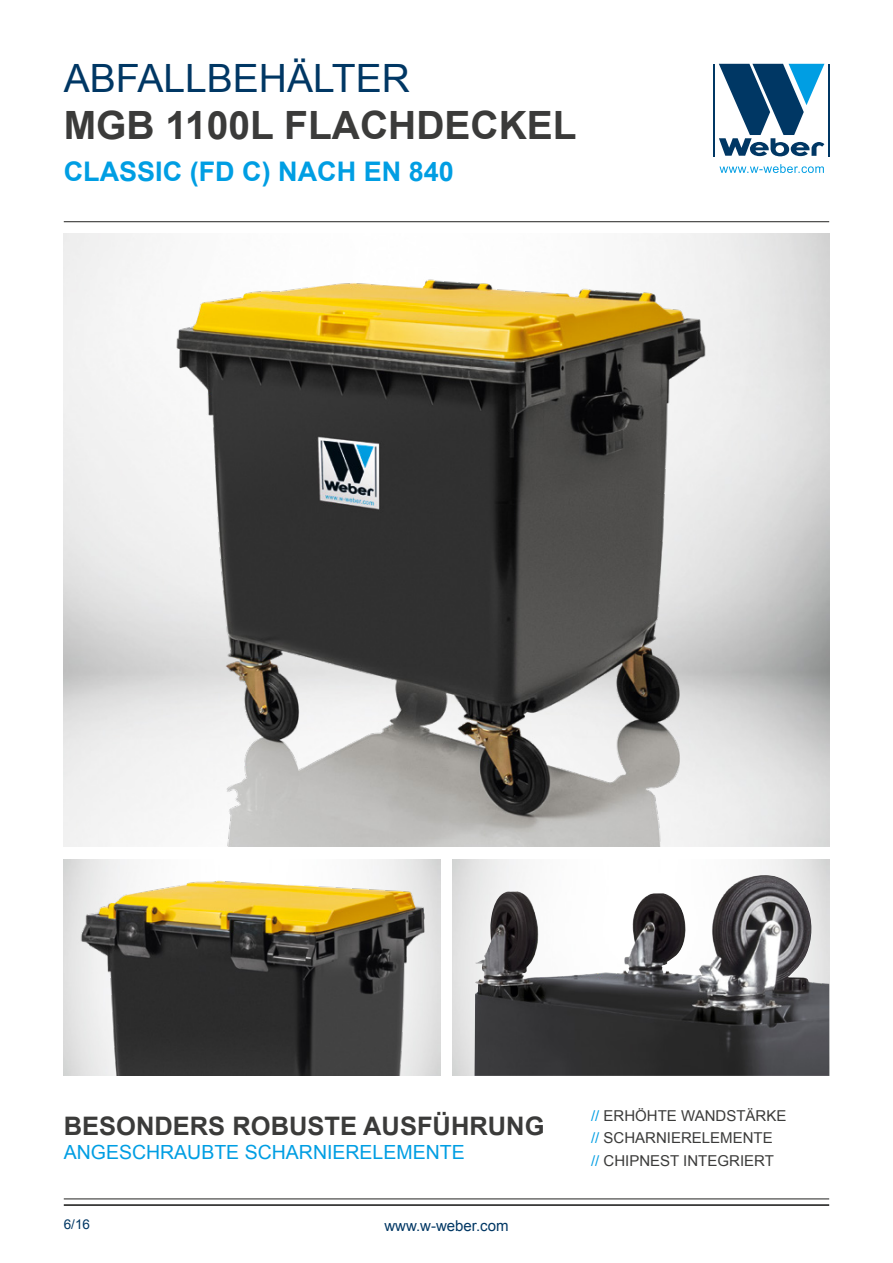
<style>
.page{position:relative;width:893px;height:1263px;background:#fff}
.page>*{position:absolute;margin:0;border:0;box-sizing:border-box;transform-origin:0 0}
.t1{font:700 39px "Arial";color:#3b3b3a}
.t2{font:39px "Arial";color:#003764}
.t3{font:700 27px "Arial";color:#009ee3}
.t4{font:700 25.5px "Arial";color:#3b3b3a}
.t5{font:19.5px "Arial";color:#009ee3}
.t6{font:15px/22.5px "Arial";color:#3b3b3a}
.t7{font:15px "Arial";color:#003764}
.t8{font:13.5px "Arial";color:#003764}
.s1{color:#009ee3}
</style>
<div class="page">
<hr style="left:64px;top:1198px;width:765px;height:1px;background:#3b3b3a">
<hr style="left:64px;top:1204px;width:765px;height:2px;background:#3b3b3a">
<img style="left:64px;top:859px;width:376px;height:217px">
<svg style="left:719px;top:164px;width:105px;height:9px"></svg>
<svg style="left:719px;top:64px;width:105px;height:92px"></svg>
<hr style="left:714px;top:64px;width:1px;height:92px;background:#003764">
<hr style="left:828px;top:64px;width:1px;height:92px;background:#003764">
<hr style="left:64px;top:221px;width:765px;height:1px;background:#3b3b3a">
<img style="left:474px;top:875px;width:355px;height:201px">
<img style="left:89px;top:234px;width:653px;height:612px">
<h1 class="t2" style="left:64px;top:53px;width:348px">ABFALLBEHÄLTER</h1>
<h1 class="t1" style="left:64px;top:100px;width:514px">MGB 1100L FLACHDECKEL</h1>
<h2 class="t3" style="left:64px;top:154px;width:392px">CLASSIC (FD C) NACH EN 840</h2>
<h3 class="t4" style="left:64px;top:1110px;width:482px">BESONDERS ROBUSTE AUSFÜHRUNG</h3>
<h3 class="t5" style="left:64px;top:1139px;width:402px">ANGESCHRAUBTE SCHARNIERELEMENTE</h3>
<p class="t8" style="left:64px;top:1216px;width:28px">6/16</p>
<p class="t7" style="left:384px;top:1215px;width:126px">www.w-weber.com</p>
<p class="t6" style="left:591px;top:1104px;width:197px"><span class="s1">//</span> ERHÖHTE WANDSTÄRKE <span class="s1">//</span> SCHARNIERELEMENTE<br><span class="s1">//</span> CHIPNEST INTEGRIERT</p>
</div>
